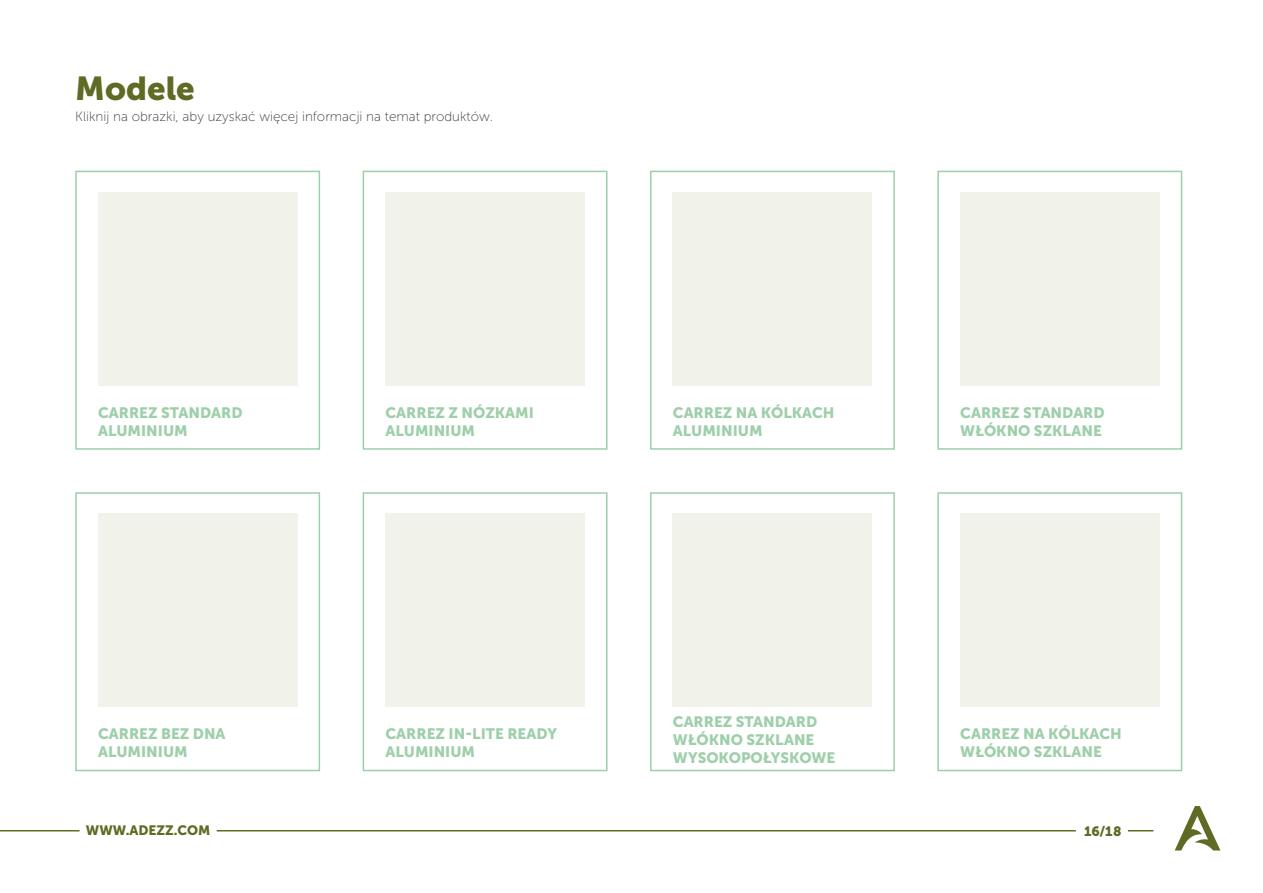
<style>
.page{position:relative;width:1263px;height:893px;background:#fff}
.page>*{position:absolute;margin:0;border:0;box-sizing:border-box;transform-origin:0 0}
.t1{font:33px "Museo Sans 900";color:#5f6b24}
.t2{font:15px/18px "Museo Sans 900";color:#9ecfaa}
.t3{font:13.5px "Museo Sans 100";color:#3c3c3b}
.t4{font:13.5px "Museo Sans 900";color:#5f6b24}
</style>
<div class="page">
<svg style="left:1175px;top:806px;width:45px;height:44px"></svg>
<svg style="left:1128px;top:830px;width:25px;height:1px"></svg>
<hr style="left:0;top:830px;width:80px;height:1px;background:#5f6b24">
<hr style="left:217px;top:830px;width:859px;height:1px;background:#5f6b24">
<div style="left:75px;top:171px;width:245px;height:279px;border:2px solid #9ecfaa"></div>
<div style="left:363px;top:171px;width:244px;height:279px;border:2px solid #9ecfaa"></div>
<div style="left:363px;top:492px;width:244px;height:279px;border:2px solid #9ecfaa"></div>
<div style="left:650px;top:171px;width:245px;height:279px;border:2px solid #9ecfaa"></div>
<div style="left:75px;top:492px;width:245px;height:279px;border:2px solid #9ecfaa"></div>
<div style="left:98px;top:192px;width:199px;height:193px;background:#f1f3eb"></div>
<div style="left:385px;top:192px;width:200px;height:193px;background:#f1f3eb"></div>
<div style="left:385px;top:513px;width:200px;height:194px;background:#f1f3eb"></div>
<div style="left:673px;top:192px;width:199px;height:193px;background:#f1f3eb"></div>
<div style="left:98px;top:513px;width:199px;height:194px;background:#f1f3eb"></div>
<div style="left:650px;top:492px;width:245px;height:279px;border:2px solid #9ecfaa"></div>
<div style="left:673px;top:513px;width:199px;height:194px;background:#f1f3eb"></div>
<div style="left:937px;top:171px;width:245px;height:279px;border:2px solid #9ecfaa"></div>
<div style="left:937px;top:492px;width:245px;height:279px;border:2px solid #9ecfaa"></div>
<div style="left:960px;top:192px;width:199px;height:193px;background:#f1f3eb"></div>
<div style="left:960px;top:513px;width:199px;height:194px;background:#f1f3eb"></div>
<h1 class="t1" style="left:75px;top:70px;width:121px">Modele</h1>
<p class="t3" style="left:75px;top:109px;width:419px">Kliknij na obrazki, aby uzyskać więcej informacji na temat produktów.</p>
<p class="t2" style="left:98px;top:403px;width:146px">CARREZ STANDARD<br>ALUMINIUM</p>
<p class="t2" style="left:673px;top:403px;width:163px">CARREZ NA KÓLKACH<br>ALUMINIUM</p>
<p class="t2" style="left:385px;top:403px;width:150px">CARREZ Z NÓZKAMI<br>ALUMINIUM</p>
<p class="t2" style="left:98px;top:725px;width:129px">CARREZ BEZ DNA<br>ALUMINIUM</p>
<p class="t2" style="left:385px;top:725px;width:173px">CARREZ IN-LITE READY<br>ALUMINIUM</p>
<p class="t2" style="left:673px;top:713px;width:164px">CARREZ STANDARD<br>WŁÓKNO SZKLANE<br>WYSOKOPOŁYSKOWE</p>
<p class="t2" style="left:960px;top:403px;width:146px">CARREZ STANDARD<br>WŁÓKNO SZKLANE</p>
<p class="t2" style="left:960px;top:725px;width:163px">CARREZ NA KÓLKACH<br>WŁÓKNO SZKLANE</p>
<p class="t4" style="left:86px;top:823px;width:126px">WWW.ADEZZ.COM</p>
<p class="t4" style="left:1084px;top:823px;width:39px">16/18</p>
</div>
